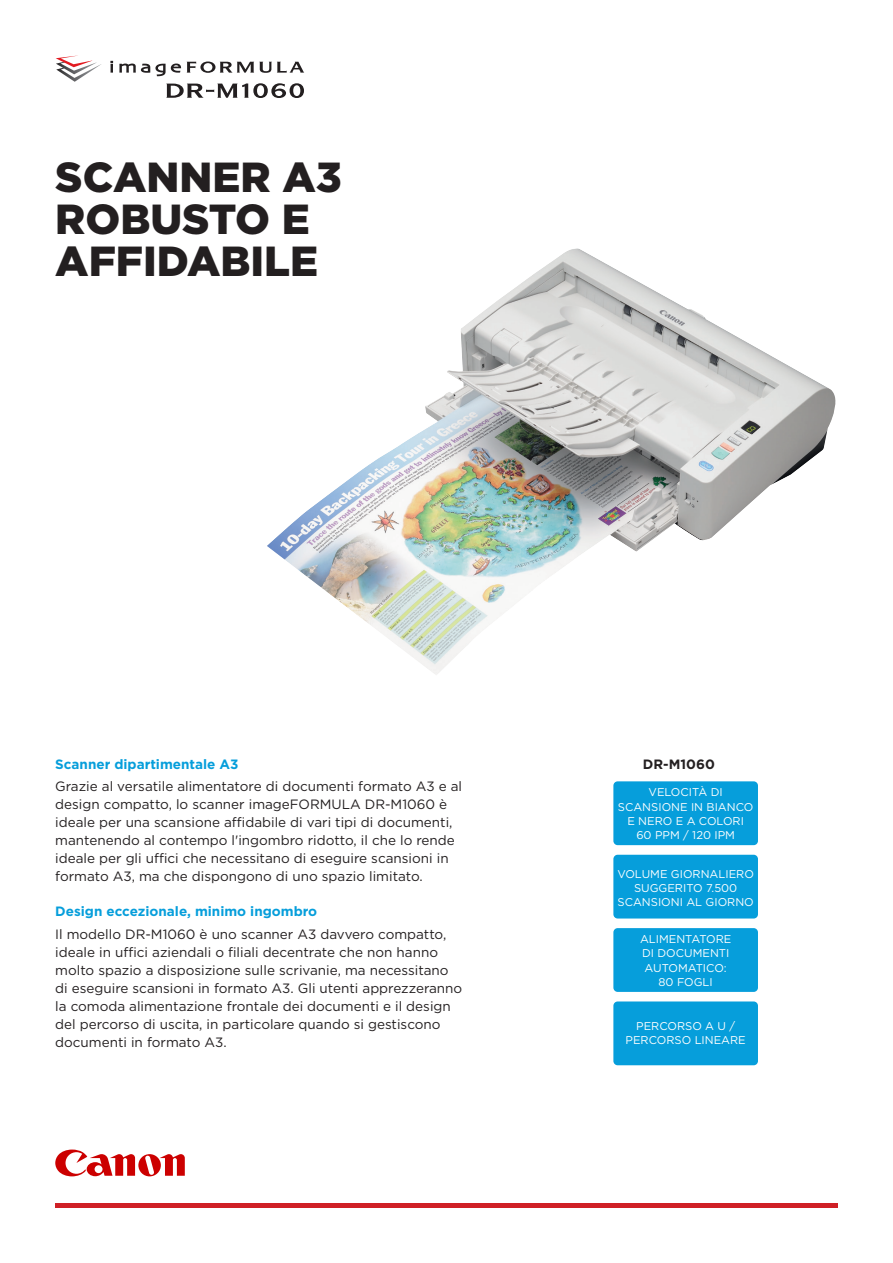
<style>
.page{position:relative;width:893px;height:1263px;background:#fff}
.page>*{position:absolute;margin:0;border:0;box-sizing:border-box;transform-origin:0 0}
.COVER_HEADER_MEDIUM{font:900 42px/42px "Gotham";color:#231f20}
.BODY_BULLETS{font:13.5px/18px "Gotham";color:#231f20}
.SUBHEAD{font:700 13.5px "Gotham";color:#069edb}
.SUBHEAD-2{font:700 13.5px "Gotham";color:#231f20}
.COVER_HEADER_SMALL{font:11.25px/14.2px "Gotham";color:#fff;text-align:center}
</style>
<div class="page">
<div style="left:613px;top:781px;width:145px;height:64px;background:#069edb;border-radius:4px"></div>
<div style="left:613px;top:855px;width:145px;height:63px;background:#069edb;border-radius:4px"></div>
<div style="left:613px;top:928px;width:145px;height:64px;background:#069edb;border-radius:4px"></div>
<div style="left:613px;top:1001px;width:145px;height:64px;background:#069edb;border-radius:4px"></div>
<svg style="left:56px;top:62px;width:45px;height:20px"></svg>
<svg style="left:110px;top:61px;width:3px;height:12px"></svg>
<svg style="left:119px;top:62px;width:185px;height:14px"></svg>
<svg style="left:166px;top:83px;width:138px;height:15px"></svg>
<div style="left:55px;top:1203px;width:783px;height:5px;background:#cf2026"></div>
<svg style="left:55px;top:1149px;width:130px;height:27px"></svg>
<img style="left:267px;top:248px;width:568px;height:427px">
<p class="COVER_HEADER_MEDIUM" style="left:55px;top:155px;width:288px">SCANNER A3<br>ROBUSTO E<br>AFFIDABILE</p>
<p class="SUBHEAD" style="left:55px;top:755px;width:185px">Scanner dipartimentale A3</p>
<p class="BODY_BULLETS" style="left:55px;top:777px;width:408px">Grazie al versatile alimentatore di documenti formato A3 e al design compatto, lo scanner imageFORMULA DR-M1060 è ideale per una scansione affidabile di vari tipi di documenti, mantenendo al contempo l'ingombro ridotto, il che lo rende ideale per gli uffici che necessitano di eseguire scansioni in formato A3, ma che dispongono di uno spazio limitato.</p>
<p class="SUBHEAD" style="left:55px;top:902px;width:263px">Design eccezionale, minimo ingombro</p>
<p class="BODY_BULLETS" style="left:55px;top:924px;width:409px">Il modello DR-M1060 è uno scanner A3 davvero compatto, ideale in uffici aziendali o filiali decentrate che non hanno molto spazio a disposizione sulle scrivanie, ma necessitano di eseguire scansioni in formato A3. Gli utenti apprezzeranno la comoda alimentazione frontale dei documenti e il design del percorso di uscita, in particolare quando si gestiscono documenti in formato A3.</p>
<p class="SUBHEAD-2" style="left:643px;top:755px;width:73px">DR-M1060</p>
<p class="COVER_HEADER_SMALL" style="left:618px;top:785px;width:137px">VELOCITÀ DI<br>SCANSIONE IN BIANCO<br>E NERO E A COLORI<br>60 PPM / 120 IPM</p>
<p class="COVER_HEADER_SMALL" style="left:617px;top:867px;width:138px">VOLUME GIORNALIERO<br>SUGGERITO 7.500<br>SCANSIONI AL GIORNO</p>
<p class="COVER_HEADER_SMALL" style="left:640px;top:932px;width:93px">ALIMENTATORE<br>DI DOCUMENTI<br>AUTOMATICO:<br>80 FOGLI</p>
<p class="COVER_HEADER_SMALL" style="left:625px;top:1019px;width:122px">PERCORSO A U /<br>PERCORSO LINEARE</p>
</div>
